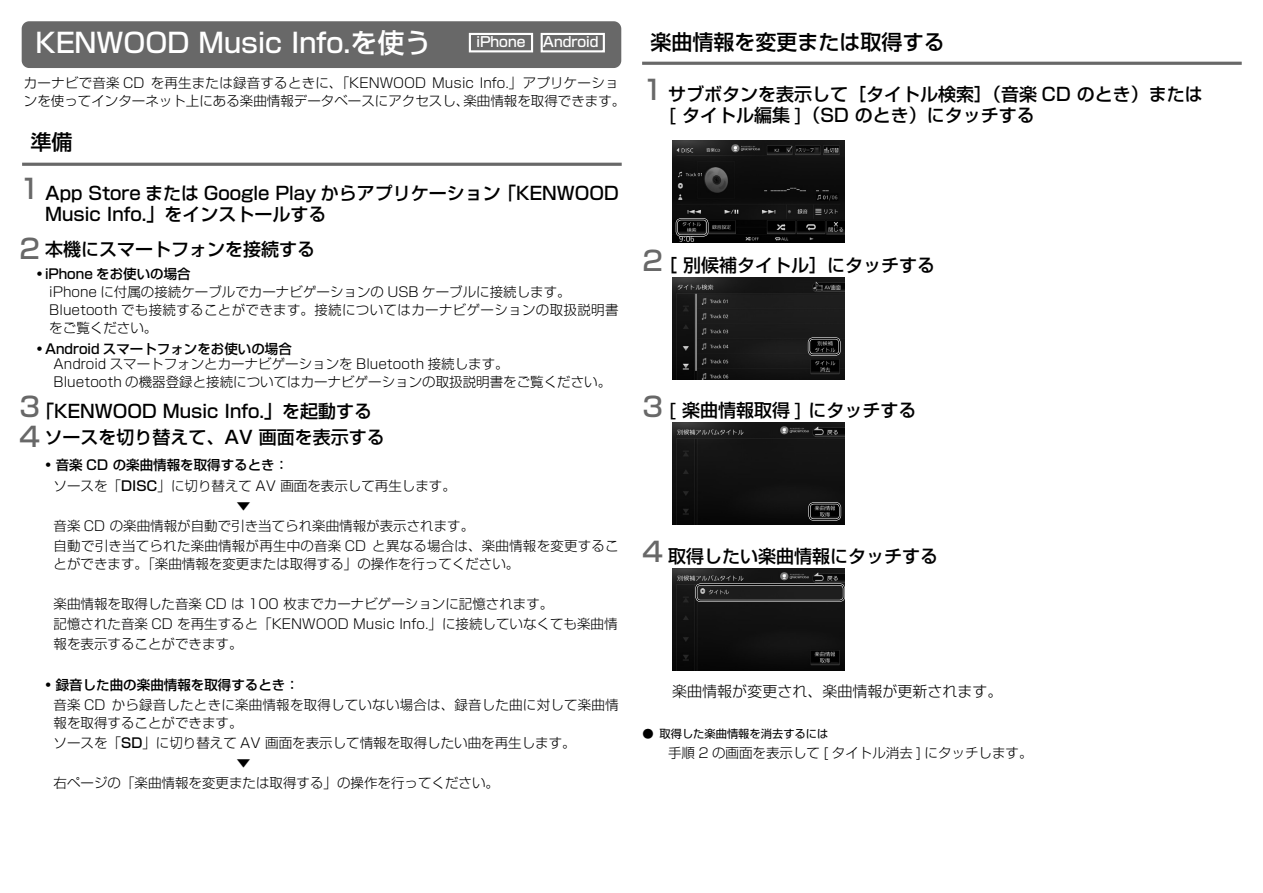
<style>
.page{position:relative;width:1263px;height:893px;background:#fff}
.page>*{position:absolute;margin:0;border:0;box-sizing:border-box;transform-origin:0 0}
.t1{font:500 27px "Shin Go Pro";color:#fff}
.t2{font:500 27px "Shin Go Pro";color:#686868}
.t3{font:500 21px "Shin Go Pro";color:#000}
.t4{font:500 18px/34.5px "Shin Go Pro";color:#000}
.t5{font:300 15px "Shin Go Pro";color:#000}
.t6{font:500 13.8px "Shin Go Pro";color:#fff}
.t7{font:300 13.5px/18px "Shin Go Pro";color:#000}
.t8{font:500 13.5px "Shin Go Pro";color:#000}
.t9{font:300 13.5px "Shin Go Pro";color:#000;scale:1.05 1}
.t10{font:11.25px "Shin Go Pro";color:#000}
.t11{font:300 11.25px "Shin Go Pro";color:#000}
.s1{font-weight:500}
</style>
<div class="page">
<div style="left:25px;top:25px;width:592px;height:39px;background:#686868;border-radius:4px"></div>
<div style="left:22px;top:21px;width:599px;height:47px;border:8px solid #686868;border-radius:4px"></div>
<hr style="left:22px;top:163px;width:600px;height:3px;background:#686868">
<img style="left:672px;top:141px;width:172px;height:102px">
<img style="left:672px;top:277px;width:172px;height:102px">
<img style="left:672px;top:423px;width:172px;height:102px">
<img style="left:672px;top:568px;width:172px;height:102px">
<hr style="left:642px;top:62px;width:600px;height:3px;background:#686868">
<div style="left:541px;top:33px;width:64px;height:19px;border:2px solid #fff"></div>
<div style="left:469px;top:33px;width:64px;height:19px;border:2px solid #fff"></div>
<div style="left:676px;top:218px;width:32px;height:19px;border:2px solid #fff;border-radius:4px"></div>
<div style="left:676px;top:219px;width:32px;height:17px;border:1px solid #000;border-radius:4px"></div>
<div style="left:808px;top:502px;width:33px;height:19px;border:2px solid #fff;border-radius:4px"></div>
<div style="left:809px;top:503px;width:32px;height:17px;border:1px solid #000;border-radius:4px"></div>
<div style="left:695px;top:583px;width:150px;height:19px;border:2px solid #fff;border-radius:4px"></div>
<div style="left:696px;top:584px;width:148px;height:17px;border:1px solid #000;border-radius:4px"></div>
<div style="left:808px;top:337px;width:33px;height:19px;border:2px solid #fff;border-radius:4px"></div>
<div style="left:808px;top:338px;width:32px;height:17px;border:1px solid #000;border-radius:4px"></div>
<h1 class="t1" style="left:36px;top:20px;width:398px">KENWOOD Music Info.を使う</h1>
<p class="t6" style="left:476px;top:31px;width:50px">iPhone</p>
<p class="t6" style="left:543px;top:31px;width:57px">Android</p>
<p class="t7" style="left:24px;top:73px;width:122px">カーナビで音楽 CD</p>
<p class="t7" style="left:151px;top:73px;width:469px">を再生または録音するときに、「KENWOOD Music Info 」. アプリケーショ</p>
<p class="t7" style="left:24px;top:91px;width:447px">ンを使ってインターネット上にある楽曲情報データベースにアクセスし、</p>
<p class="t7" style="left:463px;top:91px;width:163px">楽曲情報を取得できます。</p>
<h2 class="t3" style="left:31px;top:125px;width:43px">準備</h2>
<h1 class="t2" style="left:20px;top:167px;width:22px">1</h1>
<h3 class="t4" style="left:45px;top:174px;width:457px">App Store または Google Play からアプリケーション</h3>
<h3 class="t4" style="left:498px;top:174px;width:122px">「KENWOOD</h3>
<h3 class="t4" style="left:45px;top:195px;width:283px">Music Info 」. をインストールする本機にスマートフォンを接続する</h3>
<h1 class="t2" style="left:20px;top:227px;width:22px">2</h1>
<p class="t8" style="left:37px;top:263px;width:156px">• iPhone をお使いの場合</p>
<p class="t7" style="left:49px;top:282px;width:571px">iPhone に付属の接続ケーブルでカーナビゲーションの USB ケーブルに接続します。<br>Bluetooth でも接続することができます。接続についてはカーナビゲーションの取扱説明書をご覧ください。</p>
<p class="t8" style="left:37px;top:337px;width:257px">• Android スマートフォンをお使いの場合</p>
<p class="t7" style="left:54px;top:353px;width:559px">Android スマートフォンとカーナビゲーションを Bluetooth 接続します。<br>Bluetooth の機器登録と接続についてはカーナビゲーションの取扱説明書をご覧ください。</p>
<h3 class="t4" style="left:36px;top:392px;width:338px">「KENWOOD Music Info 」. を起動する</h3>
<h1 class="t2" style="left:20px;top:385px;width:22px">3</h1>
<h1 class="t2" style="left:20px;top:415px;width:22px">4</h1>
<h3 class="t4" style="left:45px;top:417px;width:342px">ソースを切り替えて、AV 画面を表示する</h3>
<p class="t8" style="left:45px;top:453px;width:245px">• 音楽 CD の楽曲情報を取得するとき：</p>
<p class="t7" style="left:54px;top:475px;width:404px">ソースを「<span class="s1">DISC</span>」に切り替えて AV 画面を表示して再生します。</p>
<p class="t9" style="left:236px;top:494px;width:15px">▼</p>
<p class="t7" style="left:54px;top:515px;width:422px">音楽 CD の楽曲情報が自動で引き当てられ楽曲情報が表示されます。</p>
<p class="t7" style="left:372px;top:535px;width:248px">と異なる場合は、楽曲情報を変更するこ</p>
<p class="t7" style="left:54px;top:535px;width:467px">自動で引き当てられた楽曲情報が再生中の音楽 CD<br>とができます。「楽曲情報を変更または取得する」の操作を行ってください。</p>
<p class="t7" style="left:54px;top:592px;width:565px;line-height:20.1px">楽曲情報を取得した音楽 CD は 100 枚までカーナビゲーションに記憶されます。<br>記憶された音楽 CD を再生すると「KENWOOD Music Info 」. に接続していなくても楽曲情報を表示することができます。</p>
<p class="t8" style="left:45px;top:673px;width:255px">• 録音した曲の楽曲情報を取得するとき：</p>
<p class="t7" style="left:112px;top:694px;width:509px">から録音したときに楽曲情報を取得していない場合は、録音した曲に対して楽曲情</p>
<p class="t7" style="left:54px;top:694px;width:190px">音楽 CD<br>報を取得することができます。</p>
<p class="t7" style="left:54px;top:732px;width:524px">ソースを「<span class="s1">SD</span>」に切り替えて AV 画面を表示して情報を取得したい曲を再生します。</p>
<p class="t9" style="left:236px;top:752px;width:15px">▼</p>
<p class="t7" style="left:54px;top:772px;width:447px">右ページの「楽曲情報を変更または取得する」の操作を行ってください。</p>
<h2 class="t3" style="left:651px;top:25px;width:295px">楽曲情報を変更または取得する</h2>
<h3 class="t4" style="left:668px;top:75px;width:536px">サブボタンを表示して［タイトル検索］（音楽 CD のとき）または</h3>
<h1 class="t2" style="left:642px;top:68px;width:22px">1</h1>
<h3 class="t4" style="left:668px;top:96px;width:368px">[ タイトル編集 ]（SD のとき）にタッチする</h3>
<h1 class="t2" style="left:642px;top:239px;width:22px">2</h1>
<h3 class="t4" style="left:659px;top:246px;width:277px">［別候補タイトル］にタッチする</h3>
<h1 class="t2" style="left:642px;top:384px;width:22px">3</h1>
<h3 class="t4" style="left:668px;top:391px;width:250px">[ 楽曲情報取得 ] にタッチする</h3>
<h1 class="t2" style="left:642px;top:530px;width:22px">4</h1>
<h3 class="t4" style="left:668px;top:537px;width:272px">取得したい楽曲情報にタッチする</h3>
<p class="t5" style="left:672px;top:679px;width:331px">楽曲情報が変更され、楽曲情報が更新されます。</p>
<p class="t10" style="left:659px;top:724px;width:170px">取得した楽曲情報を消去するには</p>
<p class="t11" style="left:642px;top:724px;width:13px">●</p>
<p class="t7" style="left:668px;top:742px;width:366px">手順 2 の画面を表示して [ タイトル消去 ] にタッチします。</p>
</div>
